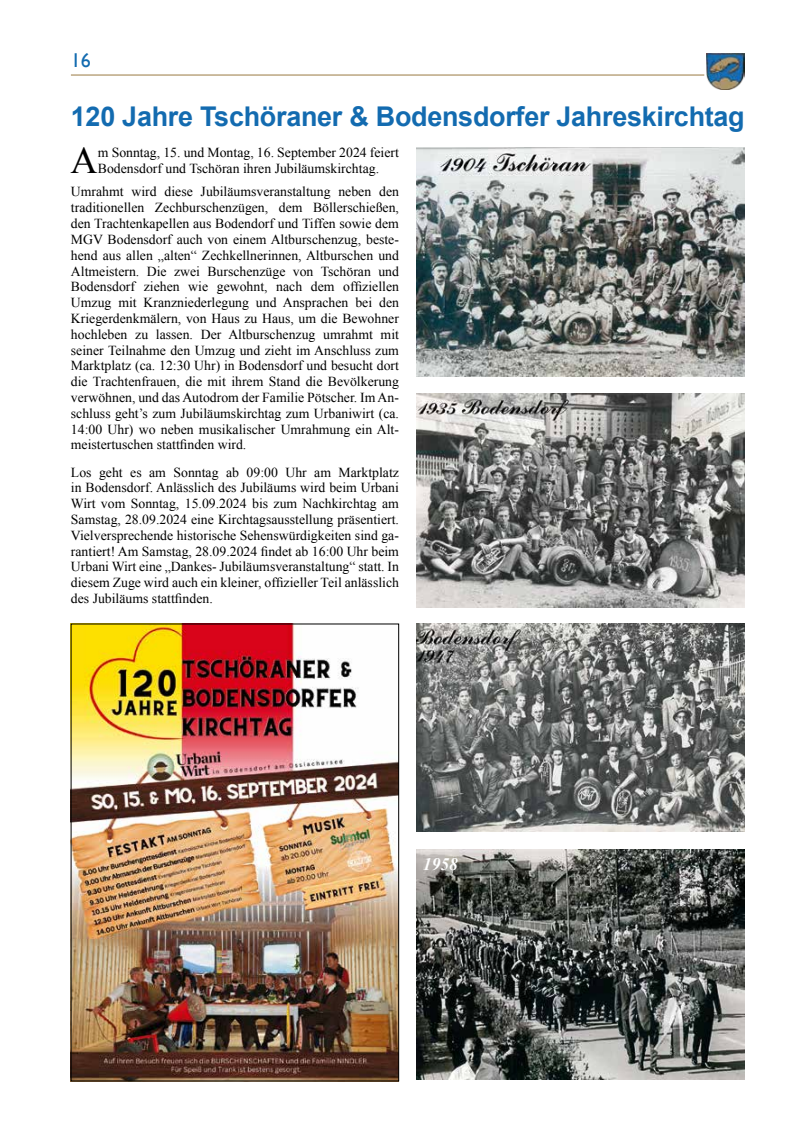
<style>
.page{position:relative;width:798px;height:1134px;background:#fff}
.page>*{position:absolute;margin:0;border:0;box-sizing:border-box;transform-origin:0 0}
.t1{font:37.62px "Times New Roman";color:#000}
.t2{font:700 27.25px "Arial";letter-spacing:-.01em;color:#136bb0}
.t3{font:20px "Gill Sans";color:#136bb0}
.t4{font:italic 700 17.5px "Times New Roman";color:#fff}
.t5{font:13.75px/15.8px "Times New Roman";color:#000;text-align:justify}
</style>
<div class="page">
<hr style="left:71px;top:74px;width:633px;height:2px;background:#ad9468">
<img style="left:706px;top:53px;width:38px;height:37px">
<img style="left:73px;top:626px;width:324px;height:453px">
<div style="left:71px;top:624px;width:328px;height:457px;border:1px solid #000"></div>
<img style="left:416px;top:148px;width:328px;height:229px">
<img style="left:417px;top:393px;width:327px;height:215px">
<img style="left:416px;top:624px;width:328px;height:207px">
<img style="left:416px;top:850px;width:328px;height:230px">
<h3 class="t3" style="left:71px;top:49px;width:21px">16</h3>
<h2 class="t2" style="left:71px;top:99px;width:675px">120 Jahre Tschöraner &amp; Bodensdorfer Jahreskirchtag</h2>
<h1 class="t1" style="left:71px;top:135px;width:29px">A</h1>
<p class="t5" style="left:98px;top:145px;width:302px">m Sonntag, 15. und Montag, 16. September 2024 feiert<br>Bodensdorf und Tschöran ihren Jubiläumskirchtag.</p>
<p class="t5" style="left:71px;top:184px;width:329px">Umrahmt wird diese Jubiläumsveranstaltung neben den traditionellen Zechburschenzügen, dem Böllerschießen, den Trachtenkapellen aus Bodendorf und Tiffen sowie dem MGV Bodensdorf auch von einem Altburschenzug, beste&shy;hend aus allen „alten“ Zechkellnerinnen, Altburschen und Altmeistern. Die zwei Burschenzüge von Tschöran und Bodensdorf ziehen wie gewohnt, nach dem offiziellen Umzug mit Kranzniederlegung und Ansprachen bei den Kriegerdenkmälern, von Haus zu Haus, um die Bewohner hochleben zu lassen. Der Altburschenzug umrahmt mit seiner Teilnahme den Umzug und zieht im Anschluss zum Marktplatz (ca. 12:30 Uhr) in Bodensdorf und besucht dort die Trachtenfrauen, die mit ihrem Stand die Bevölkerung verwöhnen, und das Autodrom der Familie Pötscher. Im An&shy;schluss geht’s zum Jubiläumskirchtag zum Urbaniwirt (ca.<br>14:00 Uhr) wo neben musikalischer Umrahmung ein Alt&shy;meistertuschen stattfinden wird.</p>
<p class="t5" style="left:71px;top:464px;width:329px">Los geht es am Sonntag ab 09:00 Uhr am Marktplatz in Bodensdorf. Anlässlich des Jubiläums wird beim Urbani Wirt vom Sonntag, 15.09.2024 bis zum Nachkirchtag am Samstag, 28.09.2024 eine Kirchtagsausstellung präsentiert.<br>Vielversprechende historische Sehenswürdigkeiten sind ga&shy;rantiert! Am Samstag, 28.09.2024 findet ab 16:00 Uhr beim Urbani Wirt eine „Dankes- Jubiläumsveranstaltung“ statt. In diesem Zuge wird auch ein kleiner, offizieller Teil anlässlich des Jubiläums stattfinden.</p>
<p class="t4" style="left:423px;top:852px;width:36px">1958</p>
</div>
